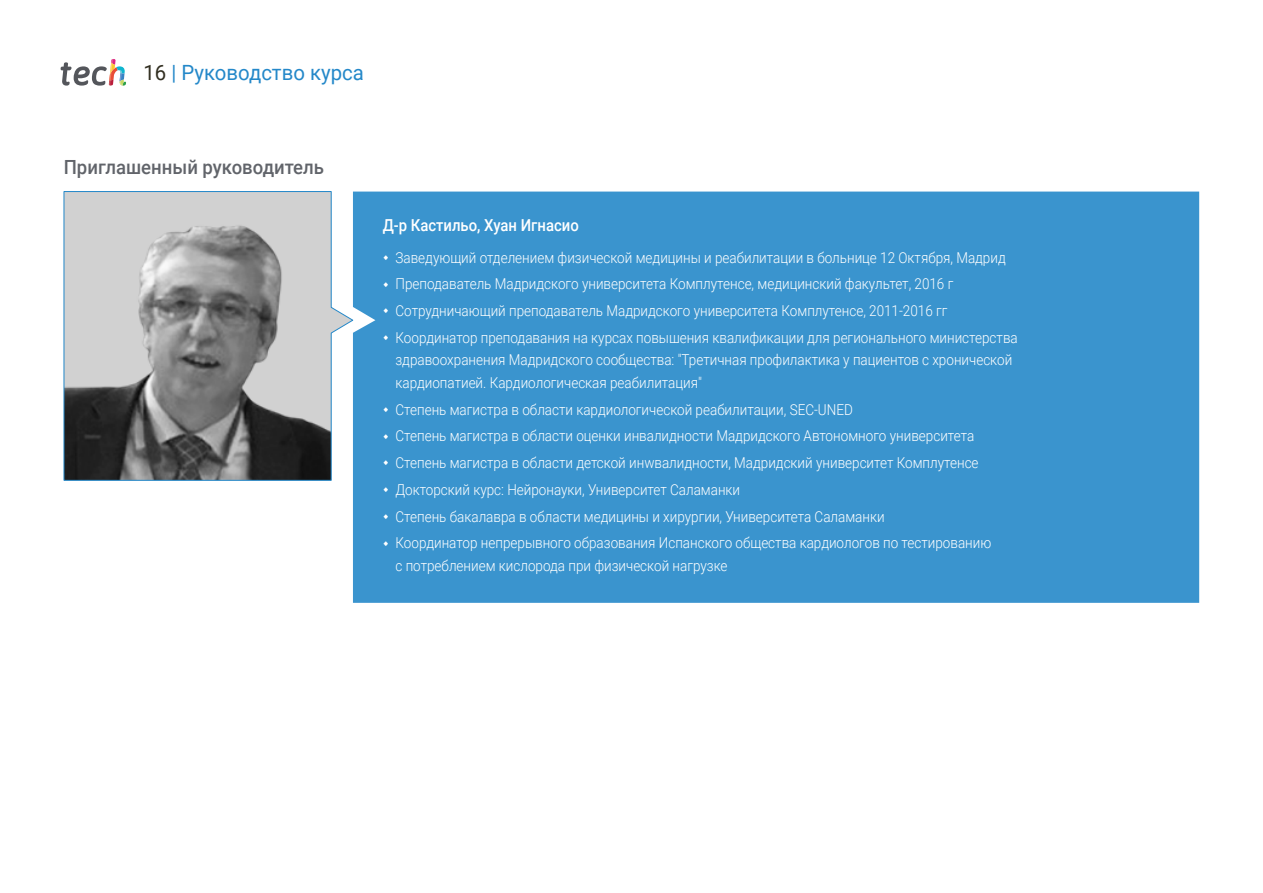
<style>
.page{position:relative;width:1263px;height:893px;background:#fff}
.page>*{position:absolute;margin:0;border:0;box-sizing:border-box;transform-origin:0 0}
.t1{font:21px "Roboto";color:#2488c9}
.t2{font:500 19.5px "Roboto";color:#61646a;scale:.95 1}
.t3{font:500 16.5px "Roboto";color:#fff;scale:.9 1}
.t4{font:300 15px/26.7px "Roboto";color:#fff;scale:.9 1}
.s1{color:#312e20}
</style>
<div class="page">
<div style="left:353px;top:192px;width:846px;height:411px;background:#3a94ce"></div>
<svg style="left:64px;top:191px;width:289px;height:290px;background:#9c9e9e"></svg>
<svg style="left:61px;top:59px;width:65px;height:27px"></svg>
<svg style="left:384px;top:255px;width:4px;height:5px"></svg>
<svg style="left:384px;top:282px;width:4px;height:5px"></svg>
<svg style="left:384px;top:308px;width:4px;height:5px"></svg>
<svg style="left:384px;top:335px;width:4px;height:5px"></svg>
<svg style="left:384px;top:407px;width:4px;height:5px"></svg>
<svg style="left:384px;top:434px;width:4px;height:5px"></svg>
<svg style="left:384px;top:460px;width:4px;height:5px"></svg>
<svg style="left:384px;top:487px;width:4px;height:5px"></svg>
<svg style="left:384px;top:514px;width:4px;height:5px"></svg>
<svg style="left:384px;top:541px;width:4px;height:5px"></svg>
<h1 class="t1" style="left:144px;top:57px;width:222px"><span class="s1">16</span> | Руководство курса</h1>
<h2 class="t2" style="left:64px;top:154px;width:275px">Приглашенный руководитель</h2>
<p class="t3" style="left:383px;top:213px;width:219px">Д-р Кастильо, Хуан Игнасио</p>
<p class="t4" style="left:395px;top:243px;width:693px">Заведующий отделением физической медицины и реабилитации в больнице 12 Октября, Мадрид Преподаватель Мадридского университета Комплутенсе, медицинский факультет, 2016 г Сотрудничающий преподаватель Мадридского университета Комплутенсе, 2011-2016 гг Координатор преподавания на курсах повышения квалификации для регионального министерства</p>
<p class="t4" style="left:395px;top:348px;width:687px;line-height:22.5px">здравоохранения Мадридского сообщества: "Третичная профилактика у пациентов с хронической кардиопатией. Кардиологическая реабилитация"</p>
<p class="t4" style="left:395px;top:395px;width:664px">Степень магистра в области кардиологической реабилитации, SEC-UNED<br>Степень магистра в области оценки инвалидности Мадридского Автономного университета Степень магистра в области детской инwвалидности, Мадридский университет Комплутенсе Докторский курс: Нейронауки, Университет Саламанки<br>Степень бакалавра в области медицины и хирургии, Университета Саламанки<br>Координатор непрерывного образования Испанского общества кардиологов по тестированию</p>
<p class="t4" style="left:395px;top:552px;width:370px">с потреблением кислорода при физической нагрузке</p>
</div>
